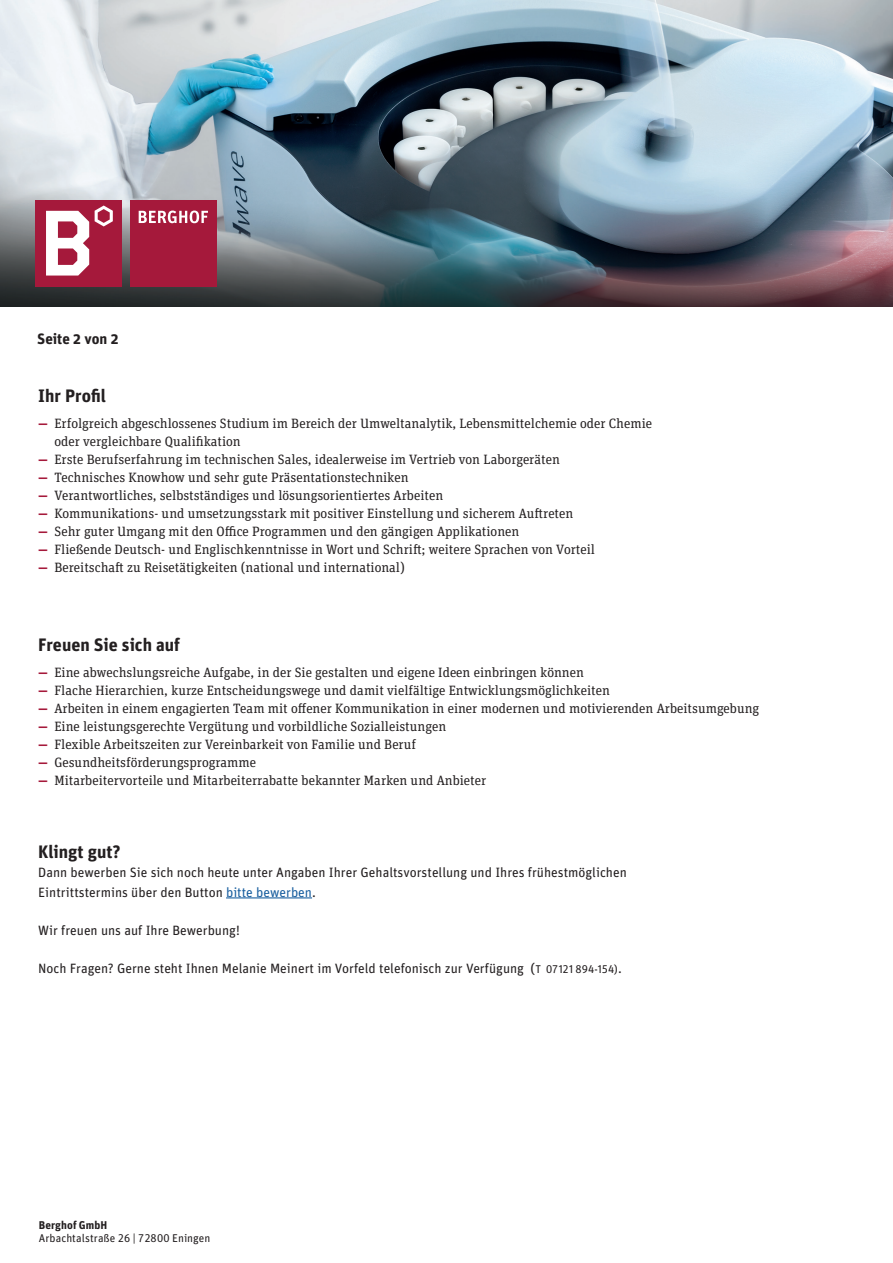
<style>
.page{position:relative;width:893px;height:1263px;background:#fff}
.page>*{position:absolute;margin:0;border:0;box-sizing:border-box;transform-origin:0 0}
.t1{font:700 18px "Unit Pro";color:#231f20}
.t2{font:700 15px "Unit Pro";color:#231f20}
.t3{font:13.5px/18px "Unit Slab Pro";color:#231f20}
.t4{font:13.5px/19.2px "Unit Pro";color:#231f20}
.t5{font:11.25px "Unit Pro";letter-spacing:.005em;color:#231f20}
.t6{font:700 11.25px "Unit Pro";letter-spacing:.01em;color:#231f20}
.s1{font-weight:700;color:#a5193b}
.s2{color:#175d9e}
.s3{font-size:11.25px}
</style>
<div class="page">
<img style="left:0;top:0;width:893px;height:306px">
<div style="left:35px;top:200px;width:86px;height:86px;background:#a5193b"></div>
<svg style="left:46px;top:211px;width:43px;height:65px"></svg>
<svg style="left:95px;top:206px;width:18px;height:20px"></svg>
<div style="left:130px;top:200px;width:86px;height:86px;background:#a5193b"></div>
<svg style="left:139px;top:211px;width:69px;height:12px"></svg>
<hr style="left:226px;top:897px;width:86px;height:1px;background:#175d9e">
<p class="t2" style="left:37px;top:328px;width:83px">Seite 2 von 2</p>
<h1 class="t1" style="left:38px;top:382px;width:69px">Ihr Profil</h1>
<p class="t3" style="left:54px;top:414px;width:599px;text-indent:-16px"><span class="s1">—</span> Erfolgreich abgeschlossenes Studium im Bereich der Umweltanalytik, Lebensmittelchemie oder Chemie oder vergleichbare Qualifikation</p>
<p class="t3" style="left:38px;top:450px;width:523px"><span class="s1">—</span> Erste Berufserfahrung im technischen Sales, idealerweise im Vertrieb von Laborgeräten</p>
<p class="t3" style="left:38px;top:468px;width:372px"><span class="s1">—</span> Technisches Knowhow und sehr gute Präsentationstechniken</p>
<p class="t3" style="left:38px;top:486px;width:406px"><span class="s1">—</span> Verantwortliches, selbstständiges und lösungsorientiertes Arbeiten</p>
<p class="t3" style="left:38px;top:504px;width:537px"><span class="s1">—</span> Kommunikations- und umsetzungsstark mit positiver Einstellung und sicherem Auftreten</p>
<p class="t3" style="left:38px;top:522px;width:483px"><span class="s1">—</span> Sehr guter Umgang mit den Office Programmen und den gängigen Applikationen</p>
<p class="t3" style="left:38px;top:540px;width:558px"><span class="s1">—</span> Fließende Deutsch- und Englischkenntnisse in Wort und Schrift; weitere Sprachen von Vorteil</p>
<p class="t3" style="left:38px;top:558px;width:368px"><span class="s1">—</span> Bereitschaft zu Reisetätigkeiten (national und international)</p>
<h1 class="t1" style="left:38px;top:631px;width:143px">Freuen Sie sich auf</h1>
<p class="t3" style="left:38px;top:663px;width:547px"><span class="s1">—</span> Eine abwechslungsreiche Aufgabe, in der Sie gestalten und eigene Ideen einbringen können</p>
<p class="t3" style="left:38px;top:681px;width:573px"><span class="s1">—</span> Flache Hierarchien, kurze Entscheidungswege und damit vielfältige Entwicklungsmöglichkeiten</p>
<p class="t3" style="left:38px;top:699px;width:722px"><span class="s1">—</span> Arbeiten in einem engagierten Team mit offener Kommunikation in einer modernen und motivierenden Arbeitsumgebung</p>
<p class="t3" style="left:38px;top:717px;width:409px"><span class="s1">—</span> Eine leistungsgerechte Vergütung und vorbildliche Sozialleistungen</p>
<p class="t3" style="left:38px;top:735px;width:379px"><span class="s1">—</span> Flexible Arbeitszeiten zur Vereinbarkeit von Familie und Beruf</p>
<p class="t3" style="left:38px;top:753px;width:219px"><span class="s1">—</span> Gesundheitsförderungsprogramme</p>
<p class="t3" style="left:38px;top:771px;width:450px"><span class="s1">—</span> Mitarbeitervorteile und Mitarbeiterrabatte bekannter Marken und Anbieter</p>
<h1 class="t1" style="left:38px;top:839px;width:84px">Klingt gut?</h1>
<p class="t4" style="left:38px;top:862px;width:590px">Dann bewerben Sie sich noch heute unter Angaben Ihrer Gehaltsvorstellung und Ihres frühestmöglichen<br>Eintrittstermins über den Button <span class="s2">bitte bewerben</span>.</p>
<p class="t4" style="left:38px;top:920px;width:203px">Wir freuen uns auf Ihre Bewerbung!</p>
<p class="t4" style="left:38px;top:958px;width:585px">Noch Fragen? Gerne steht Ihnen Melanie Meinert im Vorfeld telefonisch zur Verfügung (<span class="s3">T 07121 894-154)</span>.</p>
<p class="t6" style="left:39px;top:1217px;width:70px">Berghof GmbH</p>
<p class="t5" style="left:39px;top:1230px;width:173px">Arbachtalstraße 26 | 72800 Eningen</p>
</div>
